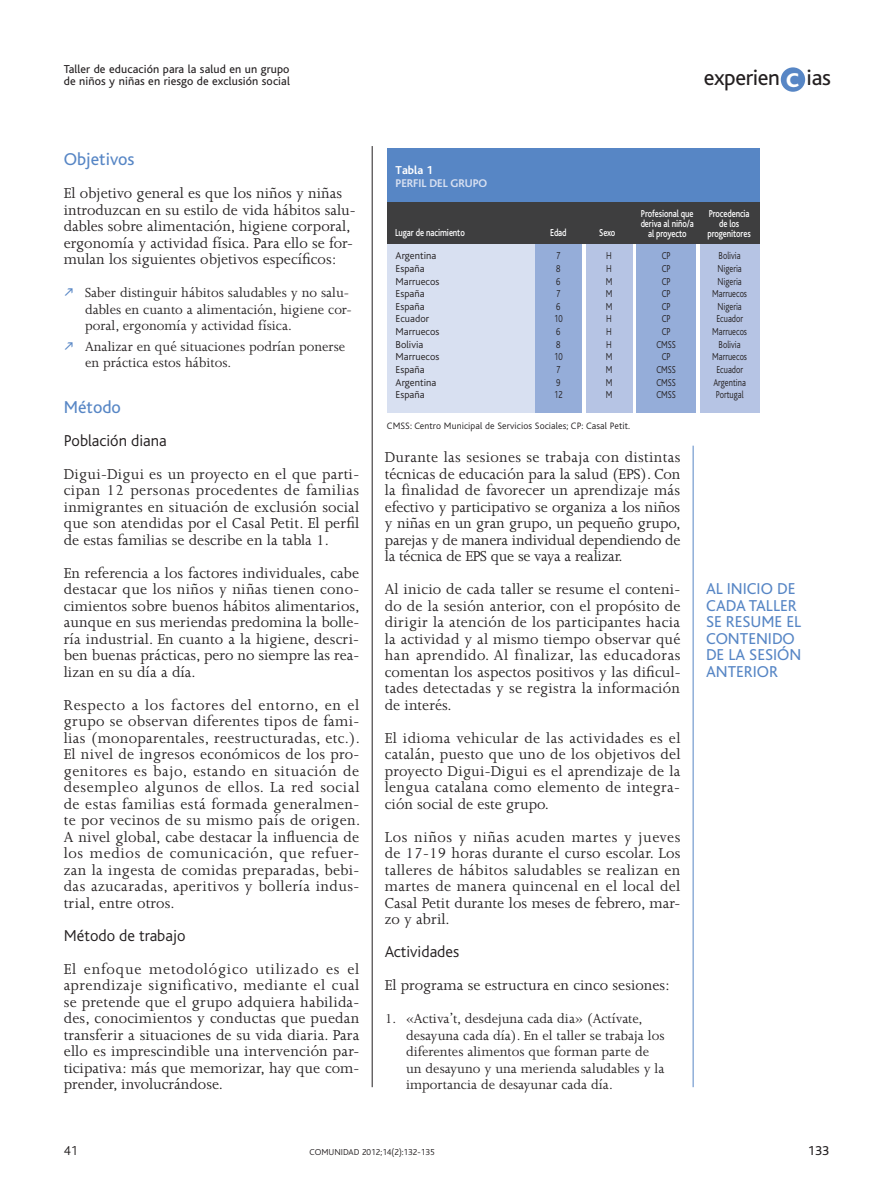
<style>
.page{position:relative;width:893px;height:1191px;background:#fff}
.page>*{position:absolute;margin:0;border:0;box-sizing:border-box;transform-origin:0 0}
.t1{font:22.8px "Bliss";letter-spacing:-.015em;color:#231f20}
.t2{font:18px "Bliss";color:#5786c5}
.t3{font:16.5px/16.5px "Joanna";color:#231f20;text-align:justify}
.t4{font:16.5px/16.5px "Bliss";color:#5786c5}
.t5{font:300 16.5px "Bliss";color:#231f20}
.t6{font:15px/16.5px "Joanna";color:#231f20}
.t7{font:13.5px "Bliss";color:#231f20}
.t8{font:300 13.5px "Bliss";color:#231f20}
.t9{font:12px/12px "Bliss";letter-spacing:.01em;color:#231f20}
.t10{font:700 12px "Bliss";color:#fff}
.t11{font:700 11.7px "Bliss";letter-spacing:-.01em;color:#d8e0f1}
.t12{font:300 10.5px/12.6px "Bliss";color:#231f20;text-align:center;scale:.8 1}
.t13{font:500 10.5px/9.6px "Bliss";letter-spacing:-.01em;color:#fff;text-align:center;scale:.8 1}
.t14{font:300 10.5px/12.6px "Bliss";color:#231f20}
.t15{font:300 9.75px "Bliss";letter-spacing:.01em;color:#231f20}
.t16{font:300 9px "Bliss";color:#231f20}
.s1{font-weight:800;font-size:20.85px;color:#fff}
</style>
<div class="page">
<hr style="left:372px;top:146px;width:1px;height:941px;background:#231f20">
<div style="left:781px;top:67px;width:24px;height:25px;background:#5786c5;border-radius:50%"></div>
<hr style="left:693px;top:446px;width:1px;height:641px;background:#5786c5">
<div style="left:387px;top:243px;width:175px;height:170px;background:#d8e0f1"></div>
<div style="left:387px;top:148px;width:373px;height:55px;background:#5786c5"></div>
<div style="left:700px;top:243px;width:59px;height:169px;background:#b6c4e4"></div>
<div style="left:636px;top:243px;width:60px;height:169px;background:#95add9"></div>
<div style="left:586px;top:243px;width:46px;height:169px;background:#b6c4e4"></div>
<div style="left:535px;top:243px;width:47px;height:170px;background:#95add9"></div>
<div style="left:387px;top:220px;width:373px;height:23px;background:#3e3e3f"></div>
<div style="left:387px;top:203px;width:373px;height:28px;background:#3e3e3f"></div>
<p class="t9" style="left:64px;top:63px;width:228px">Taller de educación para la salud en un grupo de niños y niñas en riesgo de exclusión social</p>
<p class="t2" style="left:64px;top:150px;width:72px">Objetivos</p>
<p class="t3" style="left:64px;top:185px;width:293px;text-align:left">El objetivo general es que los niños y niñas introduzcan en su estilo de vida hábitos salu&shy;dables sobre alimentación, higiene corporal, ergonomía y actividad física. Para ello se for&shy;mulan los siguientes objetivos específicos:</p>
<p class="t6" style="left:85px;top:284px;width:268px">Saber distinguir hábitos saludables y no salu&shy;dables en cuanto a alimentación, higiene cor&shy;poral, ergonomía y actividad física.</p>
<p class="t6" style="left:85px;top:338px;width:262px">Analizar en qué situaciones podrían ponerse en práctica estos hábitos.</p>
<p class="t2" style="left:64px;top:397px;width:59px">M étodo</p>
<p class="t5" style="left:64px;top:431px;width:104px">Población diana</p>
<p class="t3" style="left:64px;top:465px;width:297px">Digui-Digui es un proyecto en el que parti&shy;cipan 12 personas procedentes de familias inmigrantes en situación de exclusión social que son atendidas por el Casal Petit. El perfil de estas familias se describe en la tabla 1.</p>
<p class="t3" style="left:64px;top:564px;width:298px">En referencia a los factores individuales, cabe destacar que los niños y niñas tienen cono&shy;cimientos sobre buenos hábitos alimentarios, aunque en sus meriendas predomina la bolle&shy;ría industrial. En cuanto a la higiene, descri&shy;ben buenas prácticas, pero no siempre las rea&shy;lizan en su día a día.</p>
<p class="t3" style="left:64px;top:696px;width:298px">Respecto a los factores del entorno, en el grupo se observan diferentes tipos de fami&shy;lias (monoparentales, reestructuradas, etc.).<br>El nivel de ingresos económicos de los pro&shy;genitores es bajo, estando en situación de desempleo algunos de ellos. La red social de estas familias está formada generalmen&shy;te por vecinos de su mismo país de origen.<br>A nivel global, cabe destacar la influencia de los medios de comunicación, que refuer&shy;zan la ingesta de comidas preparadas, bebi&shy;das azucaradas, aperitivos y bollería indus&shy;trial, entre otros.</p>
<p class="t5" style="left:64px;top:926px;width:123px">Método de trabajo</p>
<p class="t3" style="left:64px;top:960px;width:297px">El enfoque metodológico utilizado es el aprendizaje significativo, mediante el cual se pretende que el grupo adquiera habilida&shy;des, conocimientos y conductas que puedan transferir a situaciones de su vida diaria. Para ello es imprescindible una intervención par&shy;ticipativa: más que memorizar, hay que com&shy;prender, involucrándose.</p>
<h1 class="t1" style="left:704px;top:65px;width:129px">experien <span class="s1">C</span> ias</h1>
<p class="t10" style="left:396px;top:164px;width:39px">TABLA 1</p>
<p class="t11" style="left:396px;top:177px;width:93px">PERFIL DEL GRUPO</p>
<p class="t13" style="left:395px;top:227px;width:89px">Lugar de nacimiento</p>
<p class="t13" style="left:550px;top:227px;width:22px">Edad</p>
<p class="t13" style="left:599px;top:227px;width:22px">Sexo</p>
<p class="t14" style="left:396px;top:250px;width:45px">Argentina<br>España<br>Marruecos<br>España<br>España<br>Ecuador<br>Marruecos<br>Bolivia<br>Marruecos<br>España<br>Argentina<br>España</p>
<p class="t12" style="left:554px;top:250px;width:12px;text-align:left">7<br>8<br>6<br>7<br>6<br>10<br>6<br>8<br>10<br>7<br>9<br>12</p>
<p class="t12" style="left:606px;top:250px;width:10px;text-align:justify">H H M M M H H H M M M M</p>
<p class="t15" style="left:387px;top:420px;width:245px">CMSS: Centro Municipal de Servicios Sociales; CP: Casal Petit.</p>
<p class="t13" style="left:641px;top:209px;width:68px">Profesional que deriva al niño/a al proyecto</p>
<p class="t13" style="left:708px;top:209px;width:55px">Procedencia de los progenitores</p>
<p class="t12" style="left:656px;top:250px;width:26px">CP<br>CP<br>CP<br>CP<br>CP<br>CP<br>CP<br>CMSS<br>CP<br>CMSS<br>CMSS<br>CMSS</p>
<p class="t12" style="left:712px;top:250px;width:45px">Bolivia<br>Nigeria<br>Nigeria<br>Marruecos<br>Nigeria<br>Ecuador<br>Marruecos<br>Bolivia<br>Marruecos<br>Ecuador<br>Argentina<br>Portugal</p>
<p class="t3" style="left:385px;top:449px;width:298px">Durante las sesiones se trabaja con distintas técnicas de educación para la salud (EPS). Con la finalidad de favorecer un aprendizaje más efectivo y participativo se organiza a los niños y niñas en un gran grupo, un pequeño grupo, parejas y de manera individual dependiendo de la técnica de EPS que se vaya a realizar.</p>
<p class="t3" style="left:385px;top:581px;width:297px">Al inicio de cada taller se resume el conteni&shy;do de la sesión anterior, con el propósito de dirigir la atención de los participantes hacia la actividad y al mismo tiempo observar qué han aprendido. Al finalizar, las educadoras comentan los aspectos positivos y las dificul&shy;tades detectadas y se registra la información de interés.</p>
<p class="t3" style="left:385px;top:729px;width:297px">El idioma vehicular de las actividades es el catalán, puesto que uno de los objetivos del proyecto Digui-Digui es el aprendizaje de la lengua catalana como elemento de integra&shy;ción social de este grupo.</p>
<p class="t3" style="left:385px;top:828px;width:297px">Los niños y niñas acuden martes y jueves de 17-19 horas durante el curso escolar. Los talleres de hábitos saludables se realizan en martes de manera quincenal en el local del Casal Petit durante los meses de febrero, mar&shy;zo y abril.</p>
<p class="t5" style="left:385px;top:943px;width:76px">Actividades</p>
<p class="t3" style="left:385px;top:977px;width:287px">El programa se estructura en cinco sesiones:</p>
<p class="t6" style="left:406px;top:1010px;width:260px;text-indent:-21px">1. «Activa’t, desdejuna cada dia» (Actívate, desayuna cada día). En el taller se trabaja los diferentes alimentos que forman parte de un desayuno y una merienda saludables y la importancia de desayunar cada día.</p>
<p class="t4" style="left:706px;top:581px;width:97px">Al inicio de cada taller se resume el contenido de la sesión anterior</p>
<p class="t8" style="left:64px;top:1143px;width:15px">41</p>
<p class="t16" style="left:309px;top:1147px;width:127px">COMUNIDAD 2012;14(2):132-135</p>
<p class="t7" style="left:808px;top:1143px;width:23px">133</p>
</div>
